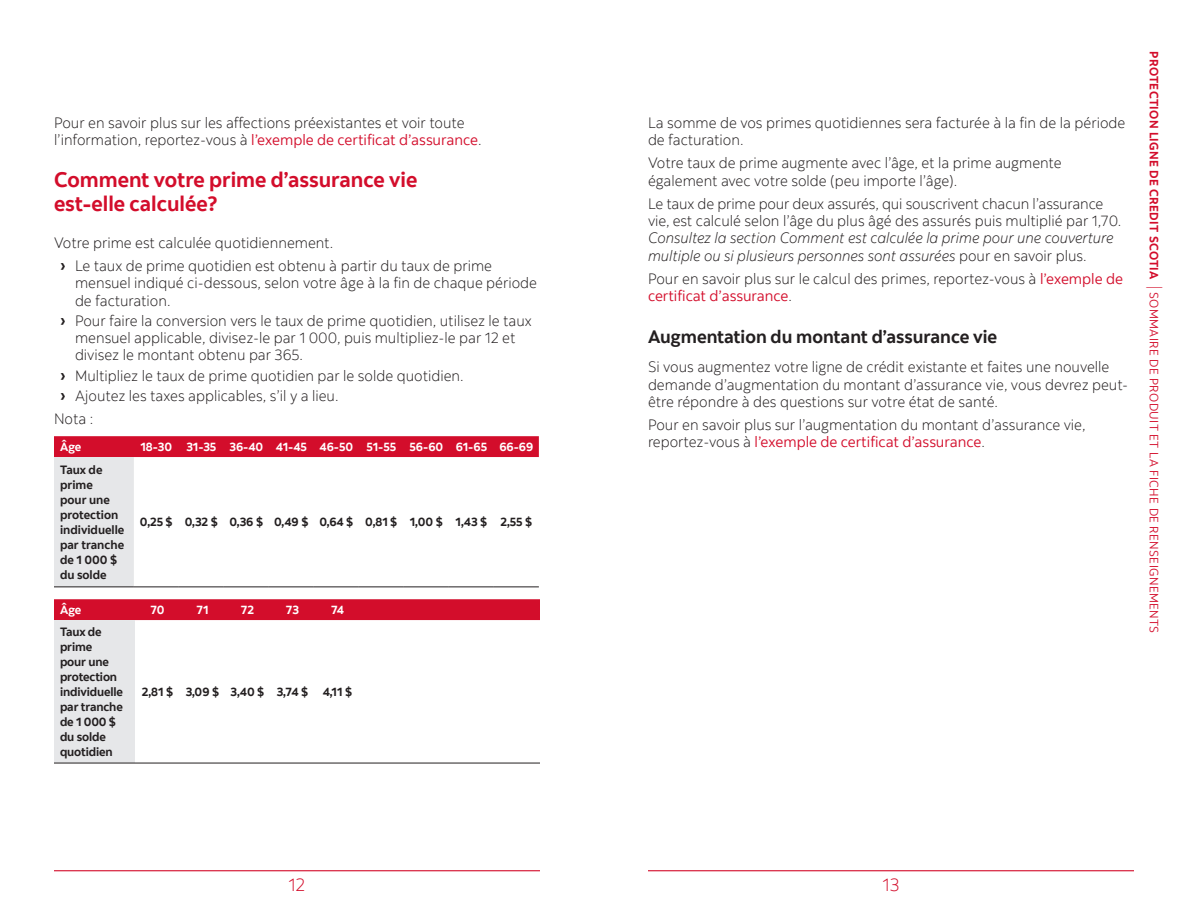
<style>
.page{position:relative;width:1188px;height:918px;background:#fff}
.page>*{position:absolute;margin:0;border:0;box-sizing:border-box;transform-origin:0 0}
.t1{font:700 21px/24px "Scotia";color:#d30d2b}
.t2{font:700 18px "Scotia";color:#231f20}
.t3{font:300 18px "Scotia";color:#d30d2b}
.t4{font:300 15px/17.2px "Scotia";color:#231f20}
.t5{font:italic 300 15px/17.2px "Scotia";color:#231f20}
.t6{font:700 12px/15px "Scotia";letter-spacing:-.01em;color:#231f20}
.t7{font:12px "Scotia";letter-spacing:.03em;color:#d30d2b}
.t8{font:700 12px "Scotia";color:#fff}
.s1{font-weight:400;color:#d30d2b}
.s2{font-family:"Gilroy";font-weight:700;font-size:18px}
.s3{font-style:normal}
.s4{font-weight:700}
.s5{font-weight:300;font-size:16.8px}
</style>
<div class="page">
<hr style="left:54px;top:870px;width:486px;height:1px;background:#d30d2b">
<hr style="left:648px;top:870px;width:486px;height:1px;background:#d30d2b">
<div style="left:54px;top:436px;width:485px;height:21px;background:#d30d2b"></div>
<div style="left:54px;top:457px;width:80px;height:130px;background:#e6e7e9"></div>
<hr style="left:54px;top:586px;width:80px;height:1px;background:#231f20">
<hr style="left:134px;top:586px;width:45px;height:1px;background:#231f20">
<hr style="left:179px;top:586px;width:45px;height:1px;background:#231f20">
<hr style="left:224px;top:586px;width:45px;height:1px;background:#231f20">
<hr style="left:269px;top:586px;width:45px;height:1px;background:#231f20">
<hr style="left:314px;top:586px;width:45px;height:1px;background:#231f20">
<hr style="left:359px;top:586px;width:45px;height:1px;background:#231f20">
<hr style="left:404px;top:586px;width:45px;height:1px;background:#231f20">
<hr style="left:449px;top:586px;width:45px;height:1px;background:#231f20">
<hr style="left:494px;top:586px;width:45px;height:1px;background:#231f20">
<div style="left:54px;top:599px;width:486px;height:21px;background:#d30d2b"></div>
<div style="left:54px;top:620px;width:81px;height:143px;background:#e6e7e9"></div>
<svg style="left:135px;top:620px;width:405px;height:143px"></svg>
<hr style="left:54px;top:763px;width:81px;height:1px;background:#231f20">
<hr style="left:135px;top:763px;width:45px;height:1px;background:#231f20">
<hr style="left:180px;top:763px;width:45px;height:1px;background:#231f20">
<hr style="left:225px;top:763px;width:45px;height:1px;background:#231f20">
<hr style="left:270px;top:763px;width:45px;height:1px;background:#231f20">
<hr style="left:315px;top:763px;width:45px;height:1px;background:#231f20">
<hr style="left:360px;top:763px;width:45px;height:1px;background:#231f20">
<hr style="left:405px;top:763px;width:45px;height:1px;background:#231f20">
<hr style="left:450px;top:763px;width:45px;height:1px;background:#231f20">
<hr style="left:495px;top:763px;width:45px;height:1px;background:#231f20">
<p class="t4" style="left:54px;top:114px;width:429px">Pour en savoir plus sur les affections préexistantes et voir toute l’information, reportez-vous à <span class="s1">l’exemple de certificat d’assurance</span>.</p>
<h1 class="t1" style="left:54px;top:168px;width:365px">Comment votre prime d’assurance vie est-elle calculée?</h1>
<p class="t4" style="left:60px;top:231px;width:434px;line-height:23.2px;text-indent:-6px">Votre prime est calculée quotidiennement.<br><span class="s2">›</span> Le taux de prime quotidien est obtenu à partir du taux de prime</p>
<p class="t4" style="left:75px;top:274px;width:464px">mensuel indiqué ci-dessous, selon votre âge à la fin de chaque période de facturation.</p>
<p class="t4" style="left:75px;top:312px;width:458px;text-indent:-15px"><span class="s2">›</span> Pour faire la conversion vers le taux de prime quotidien, utilisez le taux mensuel applicable, divisez-le par 1 000, puis multipliez-le par 12 et divisez le montant obtenu par 365.</p>
<p class="t4" style="left:60px;top:365px;width:405px;line-height:20.2px"><span class="s2">›</span> Multipliez le taux de prime quotidien par le solde quotidien. <span class="s2">›</span> Ajoutez les taxes applicables, s’il y a lieu.</p>
<p class="t4" style="left:54px;top:410px;width:41px">Nota :</p>
<p class="t8" style="left:60px;top:439px;width:23px">Âge</p>
<p class="t8" style="left:141px;top:439px;width:394px">18-30 31-35 36-40 41-45 46-50 51-55 56-60 61-65 66-69</p>
<p class="t6" style="left:60px;top:462px;width:66px">Taux de prime<br>pour une protection individuelle par tranche de 1 000 $ du solde</p>
<p class="t6" style="left:140px;top:515px;width:394px">0,25 $ 0,32 $ 0,36 $ 0,49 $ 0,64 $ 0,81 $ 1,00 $ 1,43 $ 2,55 $</p>
<p class="t8" style="left:60px;top:602px;width:23px">Âge</p>
<p class="t8" style="left:150px;top:602px;width:16px">70</p>
<p class="t8" style="left:197px;top:602px;width:13px">71</p>
<p class="t8" style="left:241px;top:602px;width:15px">72</p>
<p class="t8" style="left:286px;top:602px;width:15px">73</p>
<p class="t8" style="left:331px;top:602px;width:14px">74</p>
<p class="t6" style="left:60px;top:624px;width:65px">Taux de prime<br>pour une protection individuelle par tranche de 1 000 $ du solde quotidien</p>
<p class="t6" style="left:142px;top:684px;width:212px">2,81 $ 3,09 $ 3,40 $ 3,74 $ 4,11 $</p>
<p class="t4" style="left:648px;top:114px;width:479px">La somme de vos primes quotidiennes sera facturée à la fin de la période de facturation.</p>
<p class="t4" style="left:648px;top:154px;width:415px">Votre taux de prime augmente avec l’âge, et la prime augmente également avec votre solde (peu importe l’âge).</p>
<p class="t4" style="left:648px;top:195px;width:475px">Le taux de prime pour deux assurés, qui souscrivent chacun l’assurance vie, est calculé selon l’âge du plus âgé des assurés puis multiplié par 1,70.</p>
<p class="t5" style="left:648px;top:229px;width:467px">Consultez la section Comment est calculée la prime pour une couverture multiple ou si plusieurs personnes sont assurées <span class="s3">pour en savoir plus.</span></p>
<p class="t4" style="left:648px;top:270px;width:477px">Pour en savoir plus sur le calcul des primes, reportez-vous à <span class="s1">l’exemple de certificat d’assurance</span>.</p>
<p class="t2" style="left:648px;top:326px;width:351px">Augmentation du montant d’assurance vie</p>
<p class="t4" style="left:648px;top:358px;width:482px">Si vous augmentez votre ligne de crédit existante et faites une nouvelle demande d’augmentation du montant d’assurance vie, vous devrez peut&shy;être répondre à des questions sur votre état de santé.</p>
<p class="t4" style="left:648px;top:416px;width:439px">Pour en savoir plus sur l’augmentation du montant d’assurance vie, reportez-vous à <span class="s1">l’exemple de certificat d’assurance</span>.</p>
<p class="t7" style="left:1162px;top:51px;width:584px;rotate:90deg"><span class="s4">PROTECTION LIGNE DE CREDIT SCOTIA</span> <span class="s5">|</span> SOMMAIRE DE PRODUIT ET LA FICHE DE RENSEIGNEMENTS</p>
<p class="t3" style="left:289px;top:873px;width:18px">12</p>
<p class="t3" style="left:883px;top:873px;width:18px">13</p>
</div>
